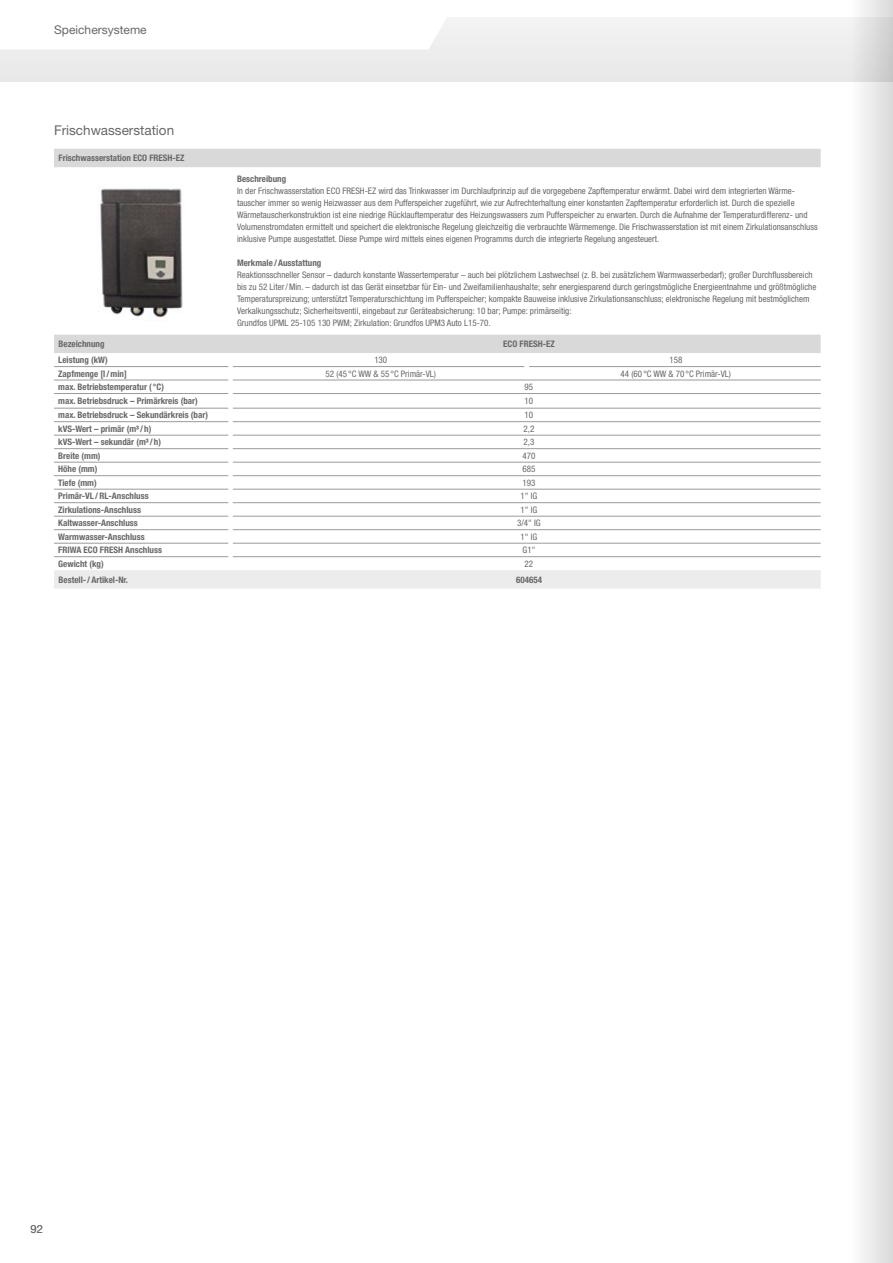
<style>
.page{position:relative;width:893px;height:1263px;background:#fff}
.page>*{position:absolute;margin:0;border:0;box-sizing:border-box;transform-origin:0 0}
.t1{font:13.5px "Helvetica Neue LT Pro";color:#686867}
.t2{font:12px "Helvetica Neue LT Pro";color:#686867}
.t3{font:11.25px "Helvetica Neue LT Pro";color:#686867}
.t4{font:condensed 9px/12px "Helvetica Neue LT Pro";color:#686867}
.t5{font:700 condensed 9px "Helvetica Neue LT Pro";color:#686867}
</style>
<div class="page">
<div style="left:0;top:18px;width:893px;height:63px;background:#ececec"></div>
<svg style="left:0;top:17px;width:457px;height:33px;background:#fefefe"></svg>
<svg style="left:54px;top:149px;width:767px;height:204px"></svg>
<div style="left:54px;top:570px;width:767px;height:19px;background:#ececec"></div>
<hr style="left:54px;top:366px;width:174px;height:1px;background:#9b9b9b">
<hr style="left:54px;top:380px;width:174px;height:1px;background:#9b9b9b">
<hr style="left:54px;top:393px;width:174px;height:1px;background:#9b9b9b">
<hr style="left:54px;top:408px;width:174px;height:1px;background:#9b9b9b">
<hr style="left:54px;top:421px;width:174px;height:1px;background:#9b9b9b">
<hr style="left:54px;top:435px;width:174px;height:1px;background:#9b9b9b">
<hr style="left:54px;top:448px;width:174px;height:1px;background:#9b9b9b">
<hr style="left:54px;top:462px;width:174px;height:1px;background:#9b9b9b">
<hr style="left:54px;top:475px;width:174px;height:1px;background:#9b9b9b">
<hr style="left:54px;top:489px;width:174px;height:1px;background:#9b9b9b">
<hr style="left:54px;top:502px;width:174px;height:1px;background:#9b9b9b">
<hr style="left:54px;top:516px;width:174px;height:1px;background:#9b9b9b">
<hr style="left:54px;top:529px;width:174px;height:1px;background:#9b9b9b">
<hr style="left:54px;top:543px;width:174px;height:1px;background:#9b9b9b">
<hr style="left:233px;top:366px;width:291px;height:1px;background:#9b9b9b">
<hr style="left:529px;top:366px;width:292px;height:1px;background:#9b9b9b">
<hr style="left:54px;top:556px;width:174px;height:1px;background:#9b9b9b">
<hr style="left:233px;top:380px;width:294px;height:1px;background:#9b9b9b">
<hr style="left:527px;top:380px;width:294px;height:1px;background:#9b9b9b">
<hr style="left:233px;top:393px;width:294px;height:1px;background:#9b9b9b">
<hr style="left:527px;top:393px;width:294px;height:1px;background:#9b9b9b">
<hr style="left:233px;top:408px;width:294px;height:1px;background:#9b9b9b">
<hr style="left:527px;top:408px;width:294px;height:1px;background:#9b9b9b">
<hr style="left:233px;top:421px;width:294px;height:1px;background:#9b9b9b">
<hr style="left:527px;top:421px;width:294px;height:1px;background:#9b9b9b">
<hr style="left:233px;top:435px;width:294px;height:1px;background:#9b9b9b">
<hr style="left:527px;top:435px;width:294px;height:1px;background:#9b9b9b">
<hr style="left:233px;top:448px;width:294px;height:1px;background:#9b9b9b">
<hr style="left:527px;top:448px;width:294px;height:1px;background:#9b9b9b">
<hr style="left:233px;top:462px;width:294px;height:1px;background:#9b9b9b">
<hr style="left:527px;top:462px;width:294px;height:1px;background:#9b9b9b">
<hr style="left:233px;top:475px;width:294px;height:1px;background:#9b9b9b">
<hr style="left:527px;top:475px;width:294px;height:1px;background:#9b9b9b">
<hr style="left:233px;top:489px;width:294px;height:1px;background:#9b9b9b">
<hr style="left:527px;top:489px;width:294px;height:1px;background:#9b9b9b">
<hr style="left:233px;top:502px;width:294px;height:1px;background:#9b9b9b">
<hr style="left:527px;top:502px;width:294px;height:1px;background:#9b9b9b">
<hr style="left:233px;top:516px;width:294px;height:1px;background:#9b9b9b">
<hr style="left:527px;top:516px;width:294px;height:1px;background:#9b9b9b">
<hr style="left:233px;top:529px;width:294px;height:1px;background:#9b9b9b">
<hr style="left:527px;top:529px;width:294px;height:1px;background:#9b9b9b">
<hr style="left:233px;top:543px;width:294px;height:1px;background:#9b9b9b">
<hr style="left:527px;top:543px;width:294px;height:1px;background:#9b9b9b">
<hr style="left:233px;top:556px;width:294px;height:1px;background:#9b9b9b">
<hr style="left:527px;top:556px;width:294px;height:1px;background:#9b9b9b">
<img style="left:97px;top:183px;width:88px;height:138px">
<svg style="left:839px;top:0;width:54px;height:1263px"></svg>
<h2 class="t2" style="left:54px;top:23px;width:94px">Speichersysteme</h2>
<h1 class="t1" style="left:54px;top:122px;width:122px">Frischwasserstation</h1>
<p class="t5" style="left:58px;top:153px;width:128px">Frischwasserstation ECO FRESH-EZ</p>
<p class="t5" style="left:237px;top:174px;width:51px">Beschreibung</p>
<p class="t4" style="left:237px;top:185px;width:582px">In der Frischwasserstation ECO FRESH-EZ wird das Trinkwasser im Durchlaufprinzip auf die vorgegebene Zapftemperatur erwärmt. Dabei wird dem integrierten Wärme&shy;tauscher immer so wenig Heizwasser aus dem Pufferspeicher zugeführt, wie zur Aufrechterhaltung einer konstanten Zapftemperatur erforderlich ist. Durch die spezielle Wärmetauscherkonstruktion ist eine niedrige Rücklauftemperatur des Heizungswassers zum Pufferspeicher zu erwarten. Durch die Aufnahme der Temperaturdifferenz- und Volumenstromdaten ermittelt und speichert die elektronische Regelung gleichzeitig die verbrauchte Wärmemenge. Die Frischwasserstation ist mit einem Zirkulationsanschluss inklusive Pumpe ausgestattet. Diese Pumpe wird mittels eines eigenen Programms durch die integrierte Regelung angesteuert.</p>
<p class="t5" style="left:237px;top:258px;width:86px">Merkmale /Ausstattung</p>
<p class="t4" style="left:237px;top:269px;width:581px">Reaktionsschneller Sensor – dadurch konstante Wassertemperatur – auch bei plötzlichem Lastwechsel (z. B. bei zusätzlichem Warmwasserbedarf); großer Durchflussbereich bis zu 52 Liter/Min. – dadurch ist das Gerät einsetzbar für Ein- und Zweifamilienhaushalte; sehr energiesparend durch geringstmögliche Energieentnahme und größtmögliche Temperaturspreizung; unterstützt Temperaturschichtung im Pufferspeicher; kompakte Bauweise inklusive Zirkulationsanschluss; elektronische Regelung mit bestmöglichem Verkalkungsschutz; Sicherheitsventil, eingebaut zur Geräteabsicherung: 10 bar; Pumpe: primärseitig:<br>Grundfos UPML 25-105 130 PWM; Zirkulation: Grundfos UPM3 Auto L15-70.</p>
<p class="t5" style="left:58px;top:339px;width:47px">Bezeichnung</p>
<p class="t5" style="left:503px;top:339px;width:53px">ECO FRESH-EZ</p>
<p class="t5" style="left:58px;top:354px;width:51px">Leistung (kW)</p>
<p class="t4" style="left:374px;top:354px;width:14px">130</p>
<p class="t4" style="left:669px;top:354px;width:14px">158</p>
<p class="t5" style="left:58px;top:368px;width:70px">Zapfmenge [l/min]</p>
<p class="t4" style="left:326px;top:367px;width:112px">52 (45 °C WW &amp; 55 °C Primär-VL)</p>
<p class="t4" style="left:621px;top:367px;width:112px">44 (60 °C WW &amp; 70 °C Primär-VL)</p>
<p class="t5" style="left:58px;top:381px;width:107px">max. Betriebstemperatur ( °C)</p>
<p class="t4" style="left:525px;top:381px;width:10px">95</p>
<p class="t5" style="left:58px;top:395px;width:141px">max. Betriebsdruck – Primärkreis (bar)</p>
<p class="t4" style="left:525px;top:394px;width:10px">10</p>
<p class="t5" style="left:58px;top:410px;width:151px">max. Betriebsdruck – Sekundärkreis (bar)</p>
<p class="t4" style="left:525px;top:409px;width:10px">10</p>
<p class="t5" style="left:58px;top:423px;width:95px">kVS-Wert – primär (m³/h)</p>
<p class="t4" style="left:523px;top:422px;width:12px">2,2</p>
<p class="t5" style="left:58px;top:437px;width:104px">kVS-Wert – sekundär (m³/ h)</p>
<p class="t4" style="left:523px;top:436px;width:12px">2,3</p>
<p class="t5" style="left:58px;top:450px;width:44px">Breite (mm)</p>
<p class="t4" style="left:522px;top:449px;width:14px">470</p>
<p class="t5" style="left:58px;top:464px;width:41px">Höhe (mm)</p>
<p class="t4" style="left:522px;top:463px;width:14px">685</p>
<p class="t5" style="left:58px;top:477px;width:40px">Tiefe (mm)</p>
<p class="t4" style="left:522px;top:476px;width:14px">193</p>
<p class="t5" style="left:58px;top:491px;width:92px">Primär-VL /RL-Anschluss</p>
<p class="t4" style="left:520px;top:490px;width:18px">1" IG</p>
<p class="t5" style="left:58px;top:504px;width:84px">Zirkulations-Anschluss</p>
<p class="t4" style="left:520px;top:503px;width:18px">1" IG</p>
<p class="t5" style="left:58px;top:518px;width:81px">Kaltwasser-Anschluss</p>
<p class="t4" style="left:517px;top:517px;width:25px">3/4" IG</p>
<p class="t5" style="left:58px;top:531px;width:88px">Warmwasser-Anschluss</p>
<p class="t4" style="left:520px;top:530px;width:18px">1" IG</p>
<p class="t5" style="left:58px;top:545px;width:105px">FRIWA ECO FRESH Anschluss</p>
<p class="t4" style="left:522px;top:544px;width:14px">G1"</p>
<p class="t5" style="left:58px;top:558px;width:47px">Gewicht (kg)</p>
<p class="t4" style="left:525px;top:557px;width:10px">22</p>
<p class="t5" style="left:59px;top:574px;width:71px">Bestell-/Artikel-Nr.</p>
<p class="t5" style="left:516px;top:574px;width:27px">604654</p>
<p class="t3" style="left:30px;top:1222px;width:14px">92</p>
</div>
